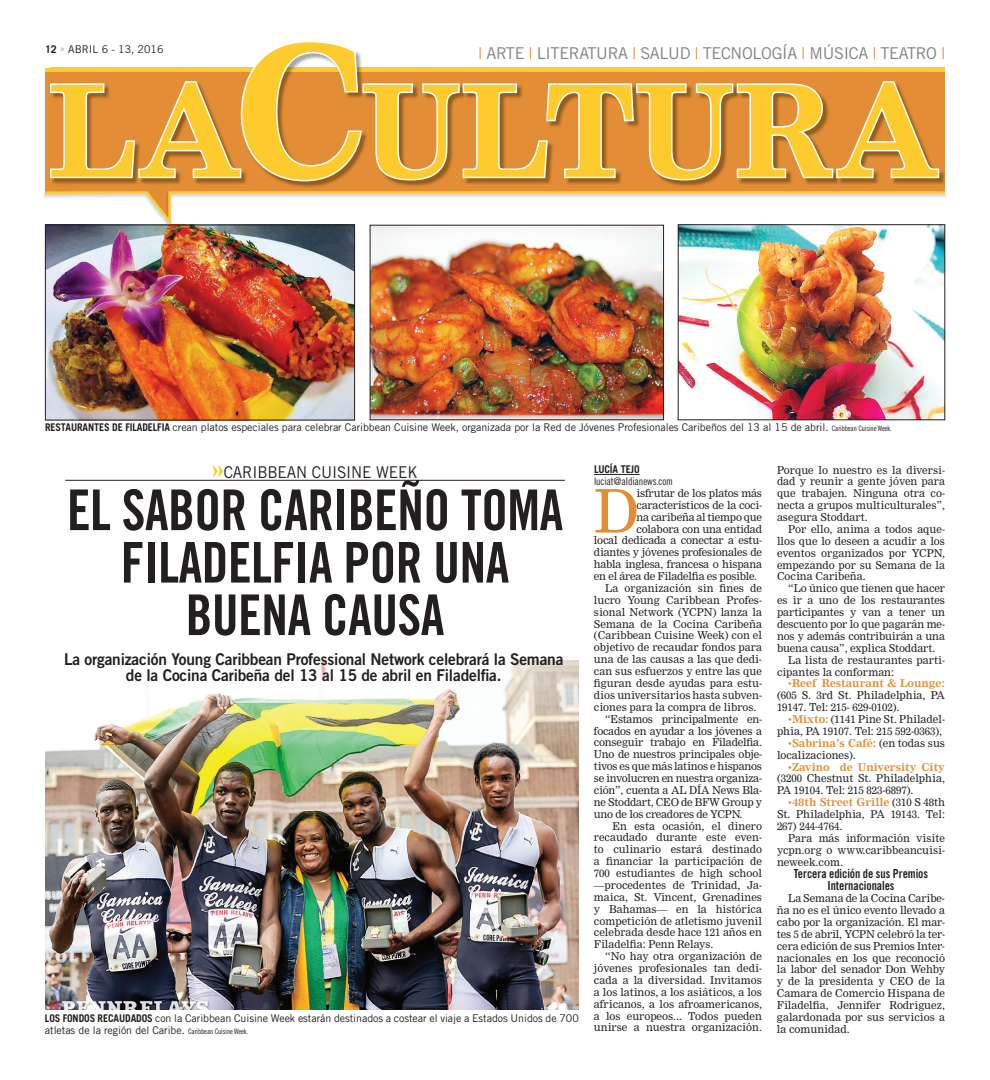
<style>
.page{position:relative;width:990px;height:1080px;background:#fff}
.page>*{position:absolute;margin:0;border:0;box-sizing:border-box;transform-origin:0 0}
.t1{font:700 124.25px "Nimrod";color:#fecb2f}
.t2{font:58.88px "Nimrod";color:#e38d35}
.t3{font:56.25px/52.5px "Trade Gothic LT Bold Cond Twenty";letter-spacing:-.01em;color:#231f20;text-align:center;scale:.95 1}
.t4{font:16.25px/16.2px "Trade Gothic LT Bold Two";letter-spacing:-.01em;color:#231f20;text-align:center;scale:.95 1}
.t5{font:16.25px "Trade Gothic LT";letter-spacing:-.02em;color:#808285}
.t6{font:16.25px "Trade Gothic LT";letter-spacing:-.01em;color:#231f20;scale:.95 1}
.t7{font:12.5px/12.5px "Trade Gothic LT Bold Cond Twenty";letter-spacing:-.005em;color:#231f20;text-align:center;scale:.95 1}
.t8{font:10.62px/11.9px "Nimrod";color:#231f20;text-align:justify}
.t9{font:10.62px "Nimrod";letter-spacing:-.02em;color:#231f20}
.t10{font:10.62px/11.9px "Trade Gothic LT";letter-spacing:-.005em;color:#231f20}
.t11{font:10.62px "Trade Gothic LT Cond Eighteen";letter-spacing:-.01em;color:#231f20;scale:.95 1}
.t12{font:700 10.62px "Trade Gothic LT";letter-spacing:-.01em;color:#231f20;scale:.95 1}
.s1{font-size:177.5px}
.s2{font-weight:700}
.s3{color:#a8a9ad}
.s4{color:#e38d35}
.s5{font-family:"Trade Gothic LT Cond Eighteen";font-size:7.5px}
.s6{font-family:"Nimrod";font-weight:700;font-size:22.5px;color:#fecb2f}
.s7{font-weight:700;color:#e38d35}
</style>
<div class="page">
<img style="left:45px;top:660px;width:534px;height:350px">
<hr style="left:594px;top:474px;width:46px;height:1px;background:#231f20">
<div style="left:45px;top:72px;width:900px;height:118px;background:#e38d35"></div>
<svg style="left:43px;top:190px;width:904px;height:39px"></svg>
<img style="left:51px;top:68px;width:894px;height:119px">
<svg style="left:48px;top:44px;width:893px;height:139px"></svg>
<hr style="left:65px;top:480px;width:500px;height:1px;background:#231f20">
<img style="left:47px;top:227px;width:306px;height:191px">
<div style="left:45px;top:225px;width:310px;height:195px;border:1px solid #231f20"></div>
<img style="left:372px;top:227px;width:290px;height:191px">
<div style="left:370px;top:225px;width:294px;height:195px;border:1px solid #231f20"></div>
<img style="left:680px;top:227px;width:263px;height:191px">
<h1 class="t1" style="left:49px;top:58px;width:894px">LA<span class="s1">C</span>ULTURA</h1>
<p class="t10" style="left:45px;top:43px;width:120px"><span class="s2">12</span> <span class="s3">»</span> ABRIL 6 - 13, 2016</p>
<h3 class="t5" style="left:479px;top:44px;width:468px"><span class="s4">|</span> ARTE <span class="s4">|</span> LITERATURA <span class="s4">|</span> SALUD <span class="s4">|</span> TECNOLOGÍA <span class="s4">|</span> MÚSICA <span class="s4">|</span> TEATRO <span class="s4">|</span></h3>
<p class="t10" style="left:45px;top:421px;width:848px"><span class="s2">RESTAURANTES DE FILADELFIA</span> crean platos especiales para celebrar Caribbean Cuisine Week, organizada por la Red de Jóvenes Profesionales Caribeños del 13 al 15 de abril. <span class="s5">Caribbean Cuisine Week.</span></p>
<h3 class="t6" style="left:213px;top:462px;width:217px"><span class="s6">»</span>CARIBBEAN CUISINE WEEK</h3>
<h3 class="t3" style="left:67px;top:483px;width:524px">EL SABOR CARIBEÑO TOMA<br>FILADELFIA POR UNA<br>BUENA CAUSA</h3>
<h3 class="t4" style="left:64px;top:651px;width:527px">La organización Young Caribbean Professional Network celebrará la Semana de la Cocina Caribeña del 13 al 15 de abril en Filadelfia.</h3>
<p class="t10" style="left:45px;top:1012px;width:535px"><span class="s2">LOS FONDOS RECAUDADOS</span> con la Caribbean Cuisine Week estarán destinados a costear el viaje a Estados Unidos de 700 atletas de la región del Caribe. <span class="s5">Caribbean Cuisine Week.</span></p>
<p class="t12" style="left:594px;top:463px;width:50px">LUCÍA TEJO</p>
<p class="t11" style="left:594px;top:475px;width:85px">luciat@aldianews.com</p>
<h2 class="t2" style="left:594px;top:476px;width:47px">D</h2>
<p class="t9" style="left:637px;top:487px;width:127px">isfrutar de los platos más</p>
<p class="t9" style="left:637px;top:499px;width:127px">característicos de la coci-</p>
<p class="t9" style="left:637px;top:510px;width:127px">na caribeña al tiempo que</p>
<p class="t9" style="left:637px;top:522px;width:127px">colabora con una entidad</p>
<p class="t9" style="left:594px;top:534px;width:170px">local dedicada a conectar a estu-</p>
<p class="t9" style="left:594px;top:546px;width:169px">diantes y jóvenes profesionales de</p>
<p class="t9" style="left:594px;top:558px;width:169px">habla inglesa, francesa o hispana</p>
<p class="t9" style="left:594px;top:570px;width:165px">en el área de Filadelfia es posible.</p>
<p class="t8" style="left:605px;top:582px;width:158px">La organización sin fines de</p>
<p class="t8" style="left:594px;top:594px;width:170px">lucro Young Caribbean Profes-</p>
<p class="t8" style="left:594px;top:606px;width:169px">sional Network (YCPN) lanza la</p>
<p class="t8" style="left:594px;top:618px;width:170px">Semana de la Cocina Caribeña</p>
<p class="t8" style="left:594px;top:630px;width:169px">(Caribbean Cuisine Week) con el</p>
<p class="t8" style="left:594px;top:642px;width:169px">objetivo de recaudar fondos para</p>
<p class="t8" style="left:594px;top:654px;width:169px">una de las causas a las que dedi-</p>
<p class="t8" style="left:594px;top:665px;width:169px">can sus esfuerzos y entre las que</p>
<p class="t8" style="left:594px;top:677px;width:170px">figuran desde ayudas para estu-</p>
<p class="t8" style="left:594px;top:689px;width:169px">dios universitarios hasta subven-</p>
<p class="t8" style="left:594px;top:701px;width:164px">ciones para la compra de libros.</p>
<p class="t9" style="left:605px;top:712px;width:158px">“Estamos principalmente en-</p>
<p class="t9" style="left:594px;top:724px;width:170px">focados en ayudar a los jóvenes a</p>
<p class="t9" style="left:594px;top:736px;width:169px">conseguir trabajo en Filadelfia.</p>
<p class="t9" style="left:594px;top:748px;width:170px">Uno de nuestros principales obje-</p>
<p class="t9" style="left:594px;top:760px;width:169px">tivos es que más latinos e hispanos</p>
<p class="t9" style="left:594px;top:772px;width:170px">se involucren en nuestra organiza-</p>
<p class="t9" style="left:594px;top:784px;width:170px">ción”, cuenta a AL DÍA News Bla-</p>
<p class="t9" style="left:594px;top:796px;width:169px">ne Stoddart, CEO de BFW Group y</p>
<p class="t9" style="left:594px;top:807px;width:150px">uno de los creadores de YCPN.</p>
<p class="t8" style="left:613px;top:820px;width:151px">En esta ocasión, el dinero</p>
<p class="t8" style="left:594px;top:832px;width:169px">recaudado durante este even-</p>
<p class="t8" style="left:594px;top:844px;width:170px">to culinario estará destinado</p>
<p class="t8" style="left:594px;top:855px;width:170px">a financiar la participación de</p>
<p class="t8" style="left:594px;top:867px;width:170px">700 estudiantes de high school</p>
<p class="t8" style="left:594px;top:879px;width:170px">—procedentes de Trinidad, Ja-</p>
<p class="t8" style="left:594px;top:891px;width:170px">maica, St. Vincent, Grenadines</p>
<p class="t8" style="left:594px;top:903px;width:170px">y Bahamas— en la histórica</p>
<p class="t8" style="left:594px;top:915px;width:170px">competición de atletismo juvenil</p>
<p class="t8" style="left:594px;top:927px;width:169px">celebrada desde hace 121 años en</p>
<p class="t8" style="left:594px;top:939px;width:121px">Filadelfia: Penn Relays.</p>
<p class="t8" style="left:605px;top:951px;width:158px">“No hay otra organización de</p>
<p class="t8" style="left:594px;top:962px;width:170px">jóvenes profesionales tan dedi-</p>
<p class="t8" style="left:594px;top:974px;width:169px">cada a la diversidad. Invitamos</p>
<p class="t8" style="left:594px;top:986px;width:169px">a los latinos, a los asiáticos, a los</p>
<p class="t8" style="left:594px;top:998px;width:170px">africanos, a los afroamericanos,</p>
<p class="t8" style="left:594px;top:1010px;width:169px">a los europeos... Todos pueden</p>
<p class="t8" style="left:594px;top:1022px;width:169px">unirse a nuestra organización.</p>
<p class="t8" style="left:777px;top:464px;width:170px">Porque lo nuestro es la diversi&shy;dad y reunir a gente jóven para que trabajen. Ninguna otra co&shy;necta a grupos multiculturales”, asegura Stoddart.</p>
<p class="t8" style="left:777px;top:523px;width:170px;text-indent:11px">Por ello, anima a todos aque&shy;llos que lo deseen a acudir a los eventos organizados por YCPN, empezando por su Semana de la Cocina Caribeña.</p>
<p class="t8" style="left:788px;top:583px;width:158px">“Lo único que tienen que hacer</p>
<p class="t8" style="left:777px;top:595px;width:169px">es ir a uno de los restaurantes</p>
<p class="t8" style="left:777px;top:606px;width:170px">participantes y van a tener un</p>
<p class="t8" style="left:777px;top:618px;width:169px">descuento por lo que pagarán me-</p>
<p class="t8" style="left:777px;top:630px;width:169px">nos y además contribuirán a una</p>
<p class="t8" style="left:777px;top:642px;width:160px">buena causa”, explica Stoddart.</p>
<p class="t8" style="left:788px;top:654px;width:158px">La lista de restaurantes parti-</p>
<p class="t8" style="left:777px;top:666px;width:119px">cipantes la conforman:</p>
<p class="t8" style="left:777px;top:678px;width:170px;text-indent:11px"><span class="s4">•</span><span class="s7">Reef Restaurant &amp; Lounge: </span>(605 S. 3rd St. Philadelphia, PA 19147. Tel: 215- 629-0102).</p>
<p class="t8" style="left:777px;top:713px;width:170px;text-align:right"><span class="s4">•</span><span class="s7">Mixto:</span> (1141 Pine St. Philadel&shy;phia, PA 19107. Tel: 215 592-0363),</p>
<p class="t8" style="left:777px;top:737px;width:170px;text-indent:11px"><span class="s4">•</span><span class="s7">Sabrina’s Café:</span> (en todas sus localizaciones).</p>
<p class="t8" style="left:777px;top:761px;width:170px;text-indent:11px"><span class="s4">•</span><span class="s7">Zavino de University City </span>(3200 Chestnut St. Philadelphia, PA 19104. Tel: 215 823-6897).</p>
<p class="t8" style="left:777px;top:796px;width:169px;text-indent:11px"><span class="s4">•</span><span class="s7">48th Street Grille</span> (310 S 48th St. Philadelphia, PA 19143. Tel:<br>267) 244-4764.</p>
<p class="t8" style="left:777px;top:832px;width:170px;text-indent:11px">Para más información visite ycpn.org o www.caribbeancuisi&shy;neweek.com.</p>
<p class="t7" style="left:794px;top:867px;width:143px">Tercera edición de sus Premios<br>Internacionales</p>
<p class="t8" style="left:777px;top:892px;width:170px;text-indent:11px">La Semana de la Cocina Caribe&shy;ña no es el único evento llevado a cabo por la organización. El mar&shy;tes 5 de abril, YCPN celebró la ter&shy;cera edición de sus Premios Inter&shy;nacionales en los que reconoció la labor del senador Don Wehby y de la presidenta y CEO de la Camara de Comercio Hispana de Filadelfia, Jennifer Rodriguez, galardonada por sus servicios a la comunidad.</p>
</div>
